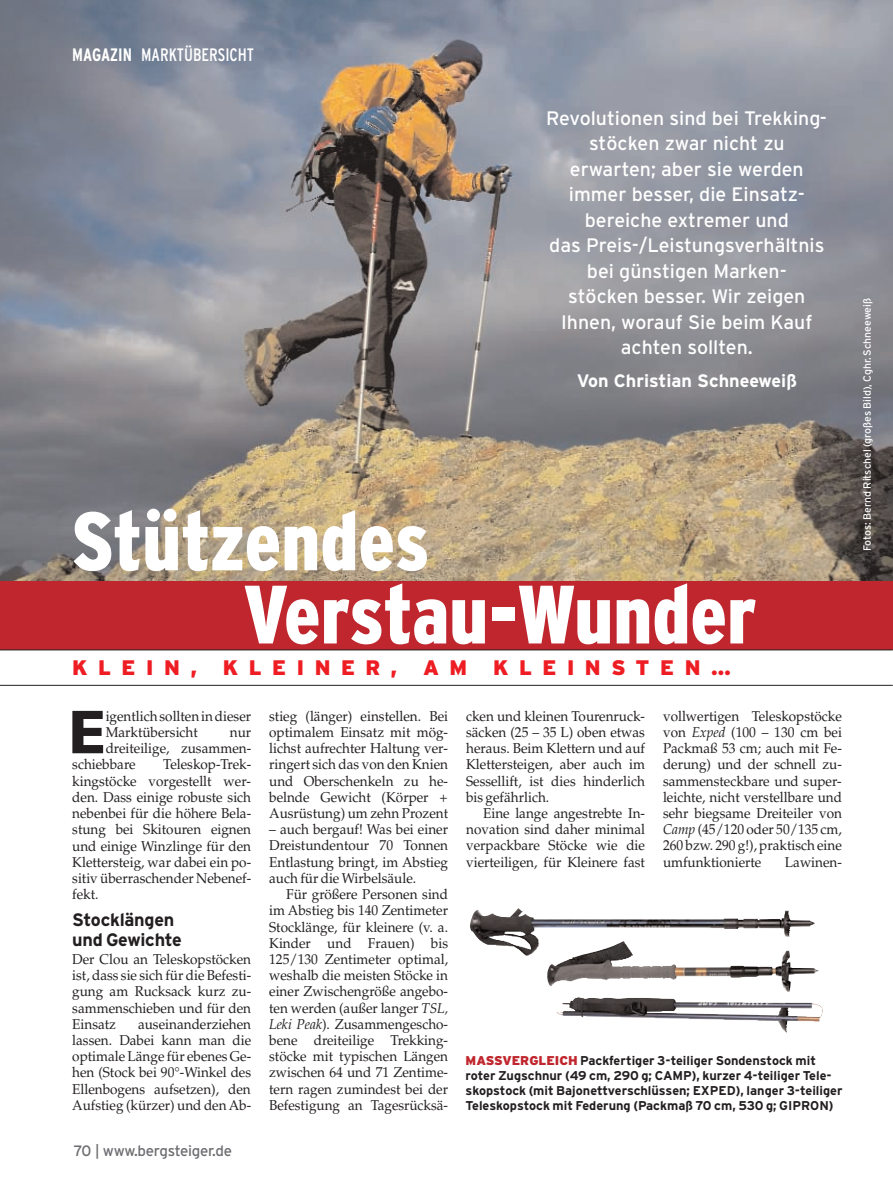
<style>
.page{position:relative;width:893px;height:1191px;background:#fff}
.page>*{position:absolute;margin:0;border:0;box-sizing:border-box;transform-origin:0 0}
.t1{font:900 condensed 82.5px "Interstate Plus";color:#fff}
.t2{font:900 58.8px "Univers LT";color:#231f20;scale:.95 1}
.t3{font:900 21px "Interstate Plus";letter-spacing:.5em;color:#ee1d23}
.t4{font:19.5px/25.5px "Interstate Plus";color:#fff;text-align:center}
.t5{font:700 18px/19.5px "Interstate Plus";letter-spacing:-.015em;color:#231f20}
.t6{font:700 18px "Interstate Plus";color:#fff}
.t7{font:condensed 18px "Interstate Plus";color:#fff;scale:.95 1}
.t8{font:15px "Interstate Plus";letter-spacing:-.02em;color:#6c6d70}
.t9{font:14.25px/16.2px "Palatino LT";color:#231f20;text-align:justify;scale:.95 1}
.t10{font:700 12.75px/15px "Interstate Plus";color:#231f20}
.t11{font:10.5px "Interstate Plus";color:#fff}
.s1{font-weight:700}
.s2{font-style:italic}
.s3{font-weight:900;color:#c0262d}
</style>
<div class="page">
<div style="left:0;top:0;width:893px;height:650px;background:#c0262d"></div>
<img style="left:0;top:0;width:893px;height:580px">
<hr style="left:0;top:649px;width:893px;height:1px;background:#231f20">
<hr style="left:0;top:685px;width:893px;height:1px;background:#231f20">
<img style="left:470px;top:908px;width:345px;height:78px">
<p class="t7" style="left:72px;top:44px;width:193px"><span class="s1">MAGAZIN</span> MARKTÜBERSICHT</p>
<h1 class="t1" style="left:71px;top:493px;width:360px">Stützendes</h1>
<p class="t4" style="left:546px;top:105px;width:282px">Revolutionen sind bei Trekking&shy;stöcken zwar nicht zu erwarten; aber sie werden immer besser, die Einsatz&shy;bereiche extremer und<br>das Preis-/Leistungsverhältnis bei günstigen Marken-<br>stöcken besser. Wir zeigen<br>Ihnen, worauf Sie beim Kauf achten sollten.</p>
<p class="t6" style="left:577px;top:370px;width:222px">Von Christian Schneeweiß</p>
<h1 class="t1" style="left:243px;top:567px;width:515px">Verstau-Wunder</h1>
<h3 class="t3" style="left:72px;top:655px;width:660px">KLEIN, KLEINER, AM KLEINSTEN…</h3>
<h2 class="t2" style="left:69px;top:711px;width:41px">E</h2>
<p class="t9" style="left:106px;top:709px;width:155px">igentlichsolltenindieser<br>Marktübersicht</p>
<p class="t9" style="left:230px;top:725px;width:24px">nur</p>
<p class="t9" style="left:106px;top:742px;width:155px">dreiteilige, zusammen-</p>
<p class="t9" style="left:72px;top:758px;width:68px">schiebbare</p>
<p class="t9" style="left:72px;top:758px;width:190px;text-indent:91px">Teleskop-Trek&shy;kingstöcke vorgestellt wer&shy;den. Dass einige robuste sich nebenbei für die höhere Bela&shy;stung bei Skitouren eignen und einige Winzlinge für den Klettersteig, war dabei ein po&shy;sitiv überraschender Nebenef&shy;fekt.</p>
<p class="t5" style="left:72px;top:910px;width:111px">Stocklängen und Gewichte</p>
<p class="t9" style="left:72px;top:952px;width:190px">Der Clou an Teleskopstöcken ist, dass sie sich für die Befesti&shy;gung am Rucksack kurz zu&shy;sammenschieben und für den Einsatz</p>
<p class="t9" style="left:72px;top:1017px;width:190px;text-indent:66px">auseinanderziehen lassen. Dabei kann man die optimale Länge für ebenes Ge&shy;hen (Stock bei 90°-Winkel des Ellenbogens aufsetzen), den Aufstieg (kürzer) und denAb-</p>
<p class="t8" style="left:74px;top:1141px;width:160px">70 | www.bergsteiger.de</p>
<p class="t9" style="left:269px;top:709px;width:190px">stieg (länger) einstellen. Bei optimalem Einsatz mit mög&shy;lichst aufrechter Haltung ver&shy;ringert sich das von den Knien und Oberschenkeln zu he&shy;belnde Gewicht (Körper + Ausrüstung) um zehn Prozent</p>
<p class="t9" style="left:269px;top:823px;width:190px">– auch bergauf! Was bei einer Dreistundentour 70 Tonnen Entlastung bringt, im Abstieg auch für die Wirbelsäule.</p>
<p class="t9" style="left:269px;top:887px;width:190px;text-indent:17px">Für größere Personen sind im Abstieg bis 140 Zentimeter Stocklänge, für kleinere (v. a.<br>Kinder und Frauen) bis 125/130 Zentimeter optimal, weshalb die meisten Stöcke in einer Zwischengröße angebo&shy;ten werden (außer langer <span class="s2">TSL, Leki Peak</span>). Zusammengescho&shy;bene dreiteilige Trekking&shy;stöcke mit typischen Längen zwischen 64 und 71 Zentime&shy;tern ragen zumindest bei der Befestigung an Tagesrücksä-</p>
<p class="t9" style="left:466px;top:709px;width:190px">cken und kleinen Tourenruck&shy;säcken (25 – 35 L) oben etwas heraus. Beim Klettern und auf Klettersteigen, aber auch im Sessellift, ist dies hinderlich bis gefährlich.</p>
<p class="t9" style="left:466px;top:806px;width:190px;text-indent:17px">Eine lange angestrebte In&shy;novation sind daher minimal verpackbare Stöcke wie die vierteiligen, für Kleinere fast</p>
<p class="t9" style="left:663px;top:709px;width:190px">vollwertigen Teleskopstöcke von <span class="s2">Exped</span> (100 – 130 cm bei Packmaß 53 cm; auch mit Fe&shy;derung) und der schnell zu&shy;sammensteckbare und super&shy;leichte, nicht verstellbare und sehr biegsame Dreiteiler von <span class="s2">Camp</span> (45/120 oder 50/135 cm, 260 bzw. 290 g!), praktisch eine umfunktionierte</p>
<p class="t9" style="left:785px;top:855px;width:61px">Lawinen-</p>
<p class="t10" style="left:466px;top:1053px;width:378px"><span class="s3">MASSVERGLEICH</span> Packfertiger 3-teiliger Sondenstock mit roter Zugschnur (49 cm, 290 g; CAMP), kurzer 4-teiliger Tele&shy;skopstock (mit Bajonettverschlüssen; EXPED), langer 3-teiliger Teleskopstock mit Federung (Packmaß 70 cm, 530 g; GIPRON)</p>
<p class="t11" style="left:861px;top:551px;width:255px;rotate:-90deg">Fotos: Bernd Ritschel (großes Bild), Cghr. Schneeweiß</p>
</div>
